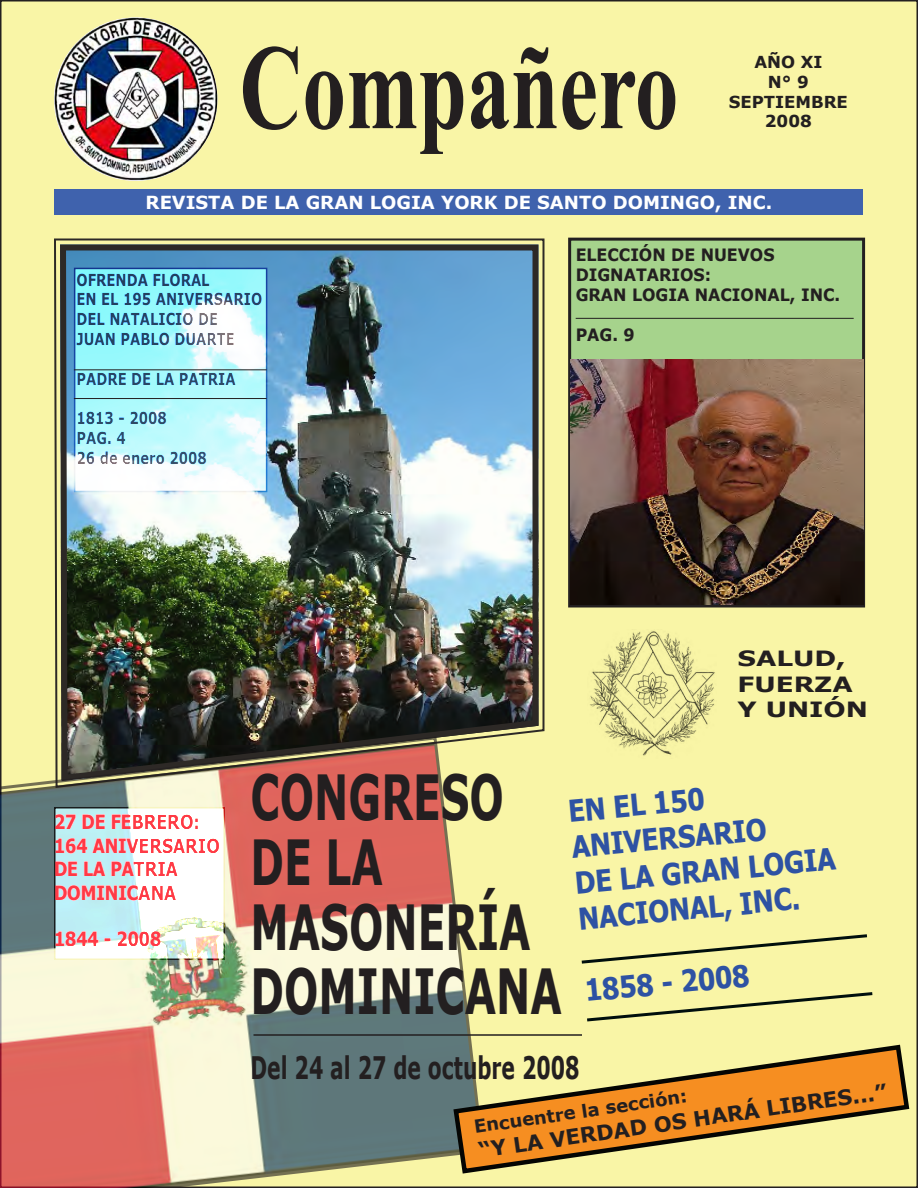
<style>
.page{position:relative;width:918px;height:1188px;background:#fff}
.page>*{position:absolute;margin:0;border:0;box-sizing:border-box;transform-origin:0 0}
.t1{font:700 120.75px "Times New Roman";color:#231f20;scale:.72 1}
.t2{font:700 62.1px "Verdana";color:#231f20;scale:.65 1}
.t3{font:700 31.05px "Verdana";color:#231f20;scale:.65 1}
.t4{font:700 30px "Tahoma";color:#2e52a3;scale:.9 1}
.t5{font:700 21px "Verdana";color:#231f20}
.t6{font:700 21px "Verdana";color:#231f20;scale:1.25 1}
.t7{font:700 19.5px "Tahoma";color:#ee1d23;scale:.9 1}
.t8{font:700 18px "Verdana";color:#fff}
.t9{font:700 18px "Verdana";color:#231f20}
.t10{font:700 16.95px "Verdana";color:#231f20;scale:.93 1}
.t11{font:700 16.5px/19.8px "Verdana";color:#231f20;scale:.8 1}
.t12{font:700 16.5px "Verdana";color:#231f20}
</style>
<div class="page">
<div style="left:1px;top:1px;width:916px;height:1186px;background:#f9f5a6"></div>
<svg style="left:0;top:735px;width:486px;height:453px;background:#c1a592"></svg>
<div style="left:55px;top:190px;width:808px;height:25px;background:#3f62ad"></div>
<div style="left:570px;top:239px;width:294px;height:367px;background:#a6d38c"></div>
<div style="left:568px;top:238px;width:297px;height:370px;border:3px solid #231f20"></div>
<img style="left:571px;top:359px;width:292px;height:245px">
<hr style="left:576px;top:318px;width:278px;height:1px;background:#231f20">
<img style="left:590px;top:631px;width:125px;height:125px">
<svg style="left:451px;top:1042px;width:459px;height:134px"></svg>
<svg style="left:53px;top:238px;width:492px;height:598px"></svg>
<img style="left:57px;top:241px;width:485px;height:544px">
<svg style="left:77px;top:271px;width:187px;height:218px;background:#bcf9fc"></svg>
<hr style="left:74px;top:369px;width:193px;height:1px;background:#231f20">
<hr style="left:74px;top:398px;width:193px;height:1px;background:#231f20">
<svg style="left:581px;top:934px;width:286px;height:30px"></svg>
<svg style="left:587px;top:992px;width:286px;height:30px"></svg>
<img style="left:54px;top:17px;width:163px;height:164px;border-radius:82px">
<hr style="left:254px;top:1034px;width:328px;height:2px;background:#231f20">
<svg style="left:57px;top:810px;width:165px;height:147px;background:#e0f6f7"></svg>
<p class="t1" style="left:240px;top:4px;width:611px">Compañero</p>
<p class="t12" style="left:754px;top:51px;width:70px">AÑO XI</p>
<p class="t12" style="left:768px;top:71px;width:43px">N° 9</p>
<p class="t12" style="left:729px;top:91px;width:120px">SEPTIEMBRE</p>
<p class="t12" style="left:765px;top:111px;width:48px">2008</p>
<p class="t8" style="left:146px;top:190px;width:628px">REVISTA DE LA GRAN LOGIA YORK DE SANTO DOMINGO, INC.</p>
<p class="t11" style="left:76px;top:270px;width:234px">OFRENDA FLORAL<br>EN EL 195 ANIVERSARIO<br>DEL NATALICIO DE<br>JUAN PABLO DUARTE</p>
<p class="t11" style="left:76px;top:369px;width:200px">PADRE DE LA PATRIA</p>
<p class="t11" style="left:76px;top:408px;width:165px">1813 - 2008<br>PAG. 4<br>26 de enero 2008</p>
<p class="t10" style="left:576px;top:244px;width:215px">ELECCIÓN DE NUEVOS</p>
<p class="t10" style="left:576px;top:264px;width:147px">DIGNATARIOS:</p>
<p class="t10" style="left:576px;top:284px;width:286px">GRAN LOGIA NACIONAL, INC.</p>
<p class="t10" style="left:576px;top:323px;width:65px">PAG. 9</p>
<p class="t6" style="left:737px;top:645px;width:88px">SALUD,</p>
<p class="t6" style="left:737px;top:670px;width:94px">FUERZA</p>
<p class="t6" style="left:737px;top:695px;width:106px">Y UNIÓN</p>
<p class="t7" style="left:54px;top:809px;width:164px">27 DE FEBRERO:</p>
<p class="t7" style="left:54px;top:832px;width:186px">164 ANIVERSARIO</p>
<p class="t7" style="left:54px;top:855px;width:139px">DE LA PATRIA</p>
<p class="t7" style="left:54px;top:879px;width:137px">DOMINICANA</p>
<p class="t7" style="left:54px;top:926px;width:121px">1844 - 2008</p>
<p class="t2" style="left:250px;top:757px;width:391px">CONGRESO</p>
<p class="t2" style="left:250px;top:822px;width:205px">DE LA</p>
<p class="t2" style="left:250px;top:887px;width:433px">MASONERÍA</p>
<p class="t2" style="left:250px;top:951px;width:481px">DOMINICANA</p>
<p class="t4" style="left:567px;top:790px;width:154px;rotate:-5deg">EN EL 150</p>
<p class="t4" style="left:570px;top:826px;width:219px;rotate:-5deg">ANIVERSARIO</p>
<p class="t4" style="left:573px;top:861px;width:292px;rotate:-5deg">DE LA GRAN LOGIA</p>
<p class="t4" style="left:577px;top:897px;width:249px;rotate:-5deg">NACIONAL, INC.</p>
<p class="t4" style="left:583px;top:969px;width:185px;rotate:-5deg">1858 - 2008</p>
<p class="t3" style="left:250px;top:1048px;width:508px">Del 24 al 27 de octubre 2008</p>
<p class="t5" style="left:477px;top:1136px;width:414px;rotate:-8deg">“Y LA VERDAD OS HARÁ LIBRES...”</p>
<p class="t9" style="left:472px;top:1115px;width:217px;rotate:-8deg">Encuentre la sección:</p>
</div>
